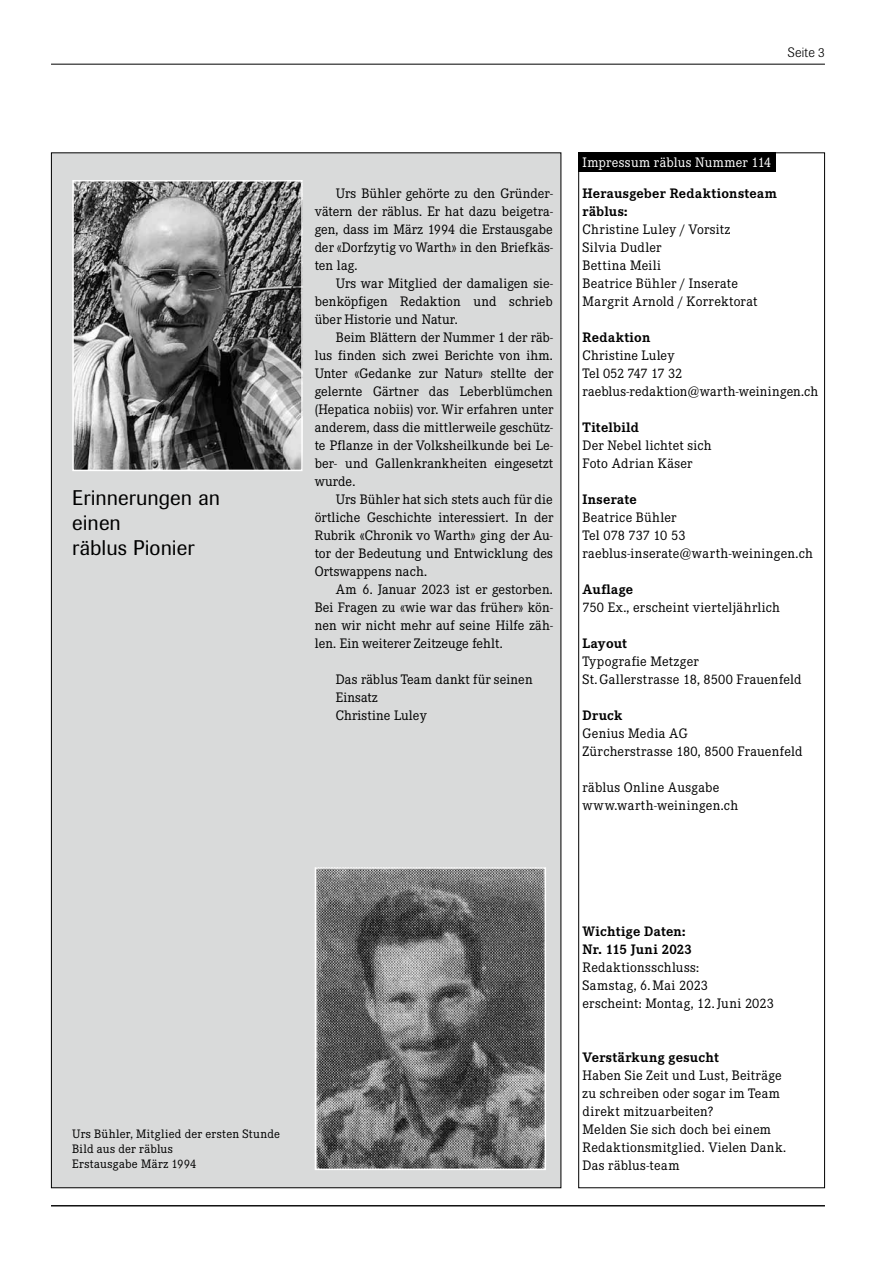
<style>
.page{position:relative;width:893px;height:1263px;background:#fff}
.page>*{position:absolute;margin:0;border:0;box-sizing:border-box;transform-origin:0 0}
.t1{font:21px/25.2px "Imago";letter-spacing:.005em;color:#000}
.t2{font:13.5px/18px "Corporate EBQ";letter-spacing:.01em;color:#000}
.t3{font:700 13.5px/18px "Corporate EBQ";letter-spacing:.02em;color:#000}
.t4{font:13.5px/18px "Corporate EBQ";letter-spacing:.03em;color:#000}
.t5{font:13.5px "Corporate EBQ";letter-spacing:.02em;color:#fff}
.t6{font:300 13.5px "Imago";letter-spacing:.015em;color:#000}
.t7{font:12px/15px "Corporate EBQ";letter-spacing:.025em;color:#000}
</style>
<div class="page">
<hr style="left:51px;top:64px;width:774px;height:1px;background:#000">
<hr style="left:51px;top:1205px;width:774px;height:1px;background:#000">
<div style="left:578px;top:152px;width:198px;height:20px;background:#000"></div>
<div style="left:51px;top:153px;width:510px;height:1035px;background:#d9dada"></div>
<img style="left:75px;top:183px;width:225px;height:285px">
<div style="left:72px;top:180px;width:231px;height:291px;border:2px solid #fff"></div>
<img style="left:318px;top:870px;width:225px;height:297px">
<div style="left:315px;top:867px;width:231px;height:303px;border:2px solid #fff"></div>
<h1 class="t1" style="left:72px;top:485px;width:149px">Erinnerungen an einen<br>räblus Pionier</h1>
<p class="t6" style="left:788px;top:45px;width:39px">Seite 3</p>
<p class="t2" style="left:315px;top:184px;width:240px;text-align:justify;text-indent:21px">Urs Bühler gehörte zu den Gründer&shy;vätern der räblus. Er hat dazu beigetra&shy;gen, dass im März 1994 die Erstausgabe der «Dorfzytig vo Warth» in den Briefkäs&shy;ten lag.</p>
<p class="t2" style="left:315px;top:274px;width:240px;text-align:justify;text-indent:21px">Urs war Mitglied der damaligen sie&shy;benköpfigen Redaktion und schrieb über Historie und Natur.</p>
<p class="t2" style="left:315px;top:328px;width:240px;text-align:justify;text-indent:21px">Beim Blättern der Nummer 1 der räb&shy;lus finden sich zwei Berichte von ihm.<br>Unter «Gedanke zur Natur» stellte der gelernte Gärtner das Leberblümchen (Hepatica nobiis) vor. Wir erfahren unter anderem, dass die mittlerweile geschütz&shy;te Pflanze in der Volksheilkunde bei Le&shy;ber- und Gallenkrankheiten eingesetzt wurde.</p>
<p class="t2" style="left:315px;top:490px;width:240px;text-align:justify;text-indent:21px">Urs Bühler hat sich stets auch für die örtliche Geschichte interessiert. In der Rubrik «Chronik vo Warth» ging der Au&shy;tor der Bedeutung und Entwicklung des Ortswappens nach.</p>
<p class="t2" style="left:315px;top:580px;width:240px;text-align:justify;text-indent:21px">Am 6. Januar 2023 ist er gestorben.<br>Bei Fragen zu «wie war das früher» kön&shy;nen wir nicht mehr auf seine Hilfe zäh&shy;len. Ein weiterer Zeitzeuge fehlt.</p>
<p class="t2" style="left:336px;top:670px;width:198px">Das räblus Team dankt für seinen<br>Einsatz<br>Christine Luley</p>
<p class="t5" style="left:583px;top:154px;width:190px">Impressum räblus Nummer 114</p>
<p class="t3" style="left:583px;top:184px;width:196px">Herausgeber Redaktionsteam räblus:</p>
<p class="t2" style="left:583px;top:220px;width:176px">Christine Luley / Vorsitz<br>Silvia Dudler<br>Bettina Meili<br>Beatrice Bühler / Inserate<br>Margrit Arnold / Korrektorat</p>
<p class="t3" style="left:583px;top:328px;width:69px">Redaktion</p>
<p class="t2" style="left:583px;top:346px;width:237px">Christine Luley<br>Tel 052 747 17 32 raeblus-redaktion@warth-weiningen.ch</p>
<p class="t3" style="left:583px;top:418px;width:58px">Titelbild</p>
<p class="t2" style="left:583px;top:436px;width:131px">Der Nebel lichtet sich<br>Foto Adrian Käser</p>
<p class="t3" style="left:583px;top:490px;width:56px">Inserate</p>
<p class="t2" style="left:583px;top:508px;width:232px">Beatrice Bühler<br>Tel 078 737 10 53 raeblus-inserate@warth-weiningen.ch</p>
<p class="t3" style="left:583px;top:580px;width:52px">Auflage</p>
<p class="t2" style="left:583px;top:598px;width:199px">750 Ex., erscheint vierteljährlich</p>
<p class="t3" style="left:583px;top:634px;width:46px">Layout</p>
<p class="t2" style="left:583px;top:652px;width:221px">Typografie Metzger<br>St.Gallerstrasse 18, 8500 Frauenfeld</p>
<p class="t3" style="left:583px;top:706px;width:41px">Druck</p>
<p class="t2" style="left:583px;top:724px;width:221px">Genius Media AG<br>Zürcherstrasse 180, 8500 Frauenfeld</p>
<p class="t4" style="left:583px;top:778px;width:157px">räblus Online Ausgabe www.warth-weiningen.ch</p>
<p class="t7" style="left:72px;top:1127px;width:209px">Urs Bühler, Mitglied der ersten Stunde<br>Bild aus der räblus<br>Erstausgabe März 1994</p>
<p class="t3" style="left:583px;top:922px;width:111px">Wichtige Daten:<br>Nr. 115 Juni 2023</p>
<p class="t2" style="left:583px;top:958px;width:193px">Redaktionsschluss:<br>Samstag, 6. Mai 2023<br>erscheint: Montag, 12.Juni 2023</p>
<p class="t3" style="left:583px;top:1048px;width:138px">Verstärkung gesucht</p>
<p class="t2" style="left:583px;top:1066px;width:205px">Haben Sie Zeit und Lust, Beiträge zu schreiben oder sogar im Team direkt mitzuarbeiten?<br>Melden Sie sich doch bei einem<br>Redaktionsmitglied. Vielen Dank.<br>Das räblus-team</p>
</div>
